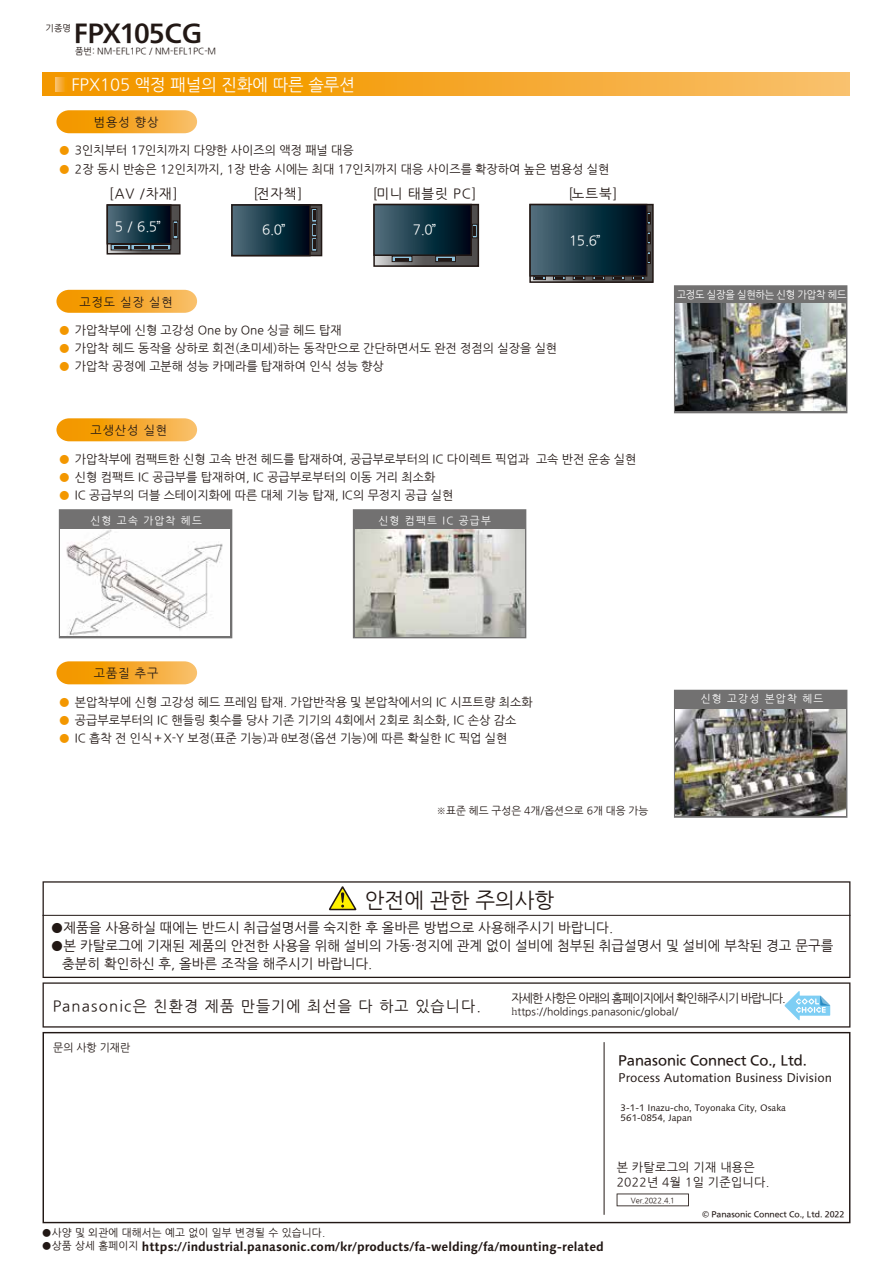
<style>
.page{position:relative;width:893px;height:1263px;background:#fff}
.page>*{position:absolute;margin:0;border:0;box-sizing:border-box;transform-origin:0 0}
.t1{font:24px "PUD Go Dp B";letter-spacing:-.04em;color:#221815}
.t2{font:21px "Nanum Gothic";color:#221815}
.t3{font:16.5px "Nanum Gothic";color:#fff}
.t4{font:15px "Nanum Gothic";letter-spacing:.08em;color:#221815}
.t5{font:13.65px "Nanum Gothic";color:#fff}
.t6{font:13.5px/17.9px "Nanum Gothic";color:#221815}
.t7{font:12.75px "PUD Go Dp M";color:#221815}
.t8{font:700 12.6px "Syntax Next LT Pro";color:#221815}
.t9{font:12.6px "Syntax Next LT Pro";color:#221815}
.t10{font:12px "Nanum Gothic";color:#221815}
.t11{font:12px/15px "Nanum Gothic";letter-spacing:.025em;color:#221815}
.t12{font:12px "Nanum Gothic";letter-spacing:-.08em;color:#221815}
.t13{font:10.8px "Nanum Gothic";color:#221815}
.t14{font:10.5px "Nanum Gothic";color:#221815}
.t15{font:10.5px "Nanum Gothic";letter-spacing:.12em;color:#fff}
.t16{font:10.5px "Nanum Gothic";letter-spacing:.02em;color:#221815}
.t17{font:10.5px "Nanum Gothic";letter-spacing:-.025em;color:#fff;scale:.96 1}
.t18{font:9.45px/10.8px "Syntax Next LT Pro";color:#221815}
.t19{font:9px "Nanum Gothic";color:#221815}
.t20{font:7.5px "PUD Go Dp M";color:#221815}
.t21{font:7.5px "Nanum Gothic";letter-spacing:-.02em;color:#221815}
.s1{color:#f39700}
.s2{font-family:"Adobe Myungjo Std";font-weight:500}
.s3{font-family:"Nanum Gothic";font-weight:400;font-size:10.5px}
</style>
<div class="page">
<svg style="left:674px;top:285px;width:173px;height:128px;background:#767575"></svg>
<svg style="left:674px;top:690px;width:173px;height:128px;background:#747373"></svg>
<div style="left:59px;top:509px;width:173px;height:129px;background:#727171"></div>
<svg style="left:353px;top:509px;width:173px;height:129px;background:#777675"></svg>
<svg style="left:43px;top:73px;width:806px;height:23px;background:#f5a728"></svg>
<svg style="left:55px;top:78px;width:14px;height:13px"></svg>
<svg style="left:56px;top:110px;width:141px;height:23px;background:#f5ab32"></svg>
<svg style="left:56px;top:290px;width:141px;height:23px;background:#f5ab31"></svg>
<svg style="left:56px;top:418px;width:141px;height:23px;background:#f5ab32"></svg>
<svg style="left:56px;top:661px;width:141px;height:23px;background:#f5ac33"></svg>
<svg style="left:110px;top:207px;width:68px;height:45px"></svg>
<div style="left:107px;top:204px;width:74px;height:51px;border:2px solid #221815"></div>
<div style="left:107px;top:205px;width:64px;height:39px;background:linear-gradient(to right,#4b6f7d,#000715)"></div>
<div style="left:107px;top:204px;width:65px;height:40px;border:2px solid #221815"></div>
<svg style="left:111px;top:244px;width:20px;height:6px"></svg>
<svg style="left:131px;top:244px;width:20px;height:6px"></svg>
<svg style="left:115px;top:246px;width:13px;height:3px"></svg>
<svg style="left:134px;top:246px;width:13px;height:3px"></svg>
<svg style="left:151px;top:244px;width:20px;height:6px"></svg>
<svg style="left:154px;top:246px;width:13px;height:3px"></svg>
<svg style="left:173px;top:221px;width:5px;height:18px"></svg>
<svg style="left:174px;top:224px;width:3px;height:12px"></svg>
<svg style="left:311px;top:207px;width:8px;height:46px"></svg>
<div style="left:231px;top:204px;width:91px;height:52px;border:2px solid #221815"></div>
<div style="left:232px;top:205px;width:78px;height:51px;background:linear-gradient(to right,#4b6e7d,#000615)"></div>
<div style="left:231px;top:204px;width:80px;height:52px;border:2px solid #221815"></div>
<svg style="left:311px;top:208px;width:6px;height:14px"></svg>
<svg style="left:311px;top:223px;width:6px;height:14px"></svg>
<svg style="left:311px;top:237px;width:6px;height:15px"></svg>
<svg style="left:313px;top:210px;width:3px;height:39px"></svg>
<svg style="left:376px;top:207px;width:100px;height:57px"></svg>
<div style="left:373px;top:204px;width:106px;height:63px;border:2px solid #221815"></div>
<div style="left:374px;top:205px;width:97px;height:50px;background:linear-gradient(to right,#4b6f7d,#000514)"></div>
<div style="left:373px;top:204px;width:99px;height:52px;border:2px solid #221815"></div>
<svg style="left:392px;top:256px;width:20px;height:6px"></svg>
<svg style="left:395px;top:258px;width:13px;height:2px"></svg>
<svg style="left:435px;top:256px;width:21px;height:6px"></svg>
<svg style="left:439px;top:258px;width:13px;height:2px"></svg>
<svg style="left:472px;top:224px;width:6px;height:14px"></svg>
<svg style="left:474px;top:226px;width:2px;height:10px"></svg>
<svg style="left:532px;top:207px;width:119px;height:73px"></svg>
<div style="left:529px;top:204px;width:125px;height:79px;border:2px solid #221815"></div>
<div style="left:530px;top:205px;width:117px;height:71px;background:linear-gradient(to right,#4c6f7d,#000413)"></div>
<div style="left:529px;top:204px;width:118px;height:73px;border:2px solid #221815"></div>
<svg style="left:533px;top:276px;width:13px;height:4px"></svg>
<svg style="left:535px;top:277px;width:8px;height:2px"></svg>
<svg style="left:553px;top:276px;width:12px;height:4px"></svg>
<svg style="left:555px;top:277px;width:8px;height:2px"></svg>
<svg style="left:573px;top:276px;width:12px;height:4px"></svg>
<svg style="left:575px;top:277px;width:8px;height:2px"></svg>
<svg style="left:593px;top:276px;width:12px;height:4px"></svg>
<svg style="left:595px;top:277px;width:8px;height:2px"></svg>
<svg style="left:612px;top:276px;width:13px;height:4px"></svg>
<svg style="left:614px;top:277px;width:8px;height:2px"></svg>
<svg style="left:632px;top:276px;width:12px;height:4px"></svg>
<svg style="left:634px;top:277px;width:8px;height:2px"></svg>
<svg style="left:647px;top:212px;width:4px;height:12px"></svg>
<svg style="left:647px;top:232px;width:4px;height:12px"></svg>
<svg style="left:647px;top:252px;width:4px;height:12px"></svg>
<img style="left:676px;top:304px;width:169px;height:107px">
<img style="left:61px;top:529px;width:169px;height:107px">
<img style="left:355px;top:529px;width:169px;height:107px">
<img style="left:676px;top:709px;width:169px;height:107px">
<svg style="left:43px;top:881px;width:807px;height:97px"></svg>
<hr style="left:43px;top:915px;width:807px;height:1px;background:#221815">
<svg style="left:329px;top:886px;width:27px;height:24px"></svg>
<svg style="left:43px;top:1032px;width:807px;height:191px"></svg>
<hr style="left:604px;top:1042px;width:1px;height:173px;background:#221815">
<svg style="left:43px;top:982px;width:807px;height:45px"></svg>
<h1 class="t1" style="left:74px;top:15px;width:130px">FPX105CG</h1>
<p class="t19" style="left:75px;top:47px;width:143px">품번: NM-EFL1PC / NM-EFL1PC-M</p>
<p class="t19" style="left:46px;top:24px;width:27px">기종명</p>
<h3 class="t3" style="left:71px;top:77px;width:285px">FPX105 액정 패널의 진화에 따른 솔루션</h3>
<p class="t10" style="left:94px;top:116px;width:66px">범용성 향상</p>
<p class="t10" style="left:59px;top:145px;width:296px"><span class="s1">●</span> 3인치부터 17인치까지 다양한 사이즈의 액정 패널 대응</p>
<p class="t10" style="left:59px;top:163px;width:552px"><span class="s1">●</span> 2장 동시 반송은 12인치까지, 1장 반송 시에는 최대 17인치까지 대응 사이즈를 확장하여 높은 범용성 실현</p>
<p class="t6" style="left:109px;top:185px;width:70px">[AV /차재]</p>
<p class="t5" style="left:115px;top:220px;width:48px">5 / 6.5”</p>
<p class="t6" style="left:253px;top:185px;width:50px">[전자책]</p>
<p class="t5" style="left:262px;top:223px;width:26px">6.0”</p>
<p class="t6" style="left:373px;top:185px;width:105px">[미니 태블릿 PC]</p>
<p class="t5" style="left:413px;top:223px;width:26px">7.0”</p>
<p class="t6" style="left:568px;top:185px;width:50px">[노트북]</p>
<p class="t5" style="left:569px;top:234px;width:33px">15.6”</p>
<p class="t10" style="left:79px;top:296px;width:95px">고정도 실장 실현</p>
<p class="t10" style="left:59px;top:324px;width:284px"><span class="s1">●</span> 가압착부에 신형 고강성 One by One 싱글 헤드 탑재</p>
<p class="t10" style="left:59px;top:342px;width:500px"><span class="s1">●</span> 가압착 헤드 동작을 상하로 회전(초미세)하는 동작만으로 간단하면서도 완전 정점의 실장을 실현</p>
<p class="t10" style="left:59px;top:360px;width:326px"><span class="s1">●</span> 가압착 공정에 고분해 성능 카메라를 탑재하여 인식 성능 향상</p>
<p class="t10" style="left:90px;top:424px;width:78px">고생산성 실현</p>
<p class="t10" style="left:59px;top:453px;width:579px"><span class="s1">●</span> 가압착부에 컴팩트한 신형 고속 반전 헤드를 탑재하여, 공급부로부터의 IC 다이렉트 픽업과 고속 반전 운송 실현</p>
<p class="t10" style="left:59px;top:471px;width:378px"><span class="s1">●</span> 신형 컴팩트 IC 공급부를 탑재하여, IC 공급부로부터의 이동 거리 최소화</p>
<p class="t10" style="left:59px;top:489px;width:396px"><span class="s1">●</span> IC 공급부의 더블 스테이지화에 따른 대체 기능 탑재, IC의 무정지 공급 실현</p>
<p class="t15" style="left:90px;top:516px;width:113px">신형 고속 가압착 헤드</p>
<p class="t15" style="left:378px;top:516px;width:114px">신형 컴팩트 IC 공급부</p>
<p class="t17" style="left:677px;top:290px;width:178px">고정도 실장을 실현하는 신형 가압착 헤드</p>
<p class="t10" style="left:94px;top:667px;width:66px">고품질 추구</p>
<p class="t10" style="left:59px;top:696px;width:475px"><span class="s1">●</span> 본압착부에 신형 고강성 헤드 프레임 탑재. 가압반작용 및 본압착에서의 IC 시프트량 최소화</p>
<p class="t10" style="left:59px;top:714px;width:459px"><span class="s1">●</span> 공급부로부터의 IC 핸들링 횟수를 당사 기존 기기의 4회에서 2회로 최소화, IC 손상 감소</p>
<p class="t10" style="left:59px;top:732px;width:450px"><span class="s1">●</span> IC 흡착 전 인식＋X-Y 보정(표준 기능)과 θ보정(옵션 기능)에 따른 확실한 IC 픽업 실현</p>
<p class="t14" style="left:436px;top:805px;width:213px">※표준 헤드 구성은 4개/옵션으로 6개 대응 가능</p>
<h2 class="t2" style="left:365px;top:890px;width:191px">안전에 관한 주의사항</h2>
<p class="t15" style="left:701px;top:694px;width:124px">신형 고강성 본압착 헤드</p>
<p class="t6" style="left:51px;top:919px;width:564px">●제품을 사용하실 때에는 반드시 취급설명서를 숙지한 후 올바른 방법으로 사용해주시기 바랍니다.</p>
<p class="t6" style="left:62px;top:937px;width:773px;text-indent:-11px">●본 카탈로그에 기재된 제품의 안전한 사용을 위해 설비의 가동·정지에 관계 없이 설비에 첨부된 취급설명서 및 설비에 부착된 경고 문구를 충분히 확인하신 후, 올바른 조작을 해주시기 바랍니다.</p>
<p class="t4" style="left:53px;top:999px;width:430px">Panasonic은 친환경 제품 만들기에 최선을 다 하고 있습니다.</p>
<p class="t12" style="left:511px;top:992px;width:276px">자세한 사항은 아래의 홈페이지에서 확인해주시기 바랍니다.</p>
<p class="t14" style="left:511px;top:1007px;width:168px"><span class="s2">h</span>ttps://holdings.panasonic/global/</p>
<p class="t13" style="left:53px;top:1042px;width:79px">문의 사항 기재란</p>
<p class="t7" style="left:618px;top:1050px;width:190px">Panasonic Connect Co., Ltd.</p>
<p class="t9" style="left:618px;top:1070px;width:215px">Process Automation Business Division</p>
<p class="t18" style="left:621px;top:1102px;width:167px">3-1-1 Inazu-cho, Toyonaka City, Osaka<br>561-0854, Japan</p>
<p class="t16" style="left:42px;top:1227px;width:285px">●사양 및 외관에 대해서는 예고 없이 일부 변경될 수 있습니다.</p>
<p class="t8" style="left:42px;top:1238px;width:564px"><span class="s3">●상품 상세 홈페이지</span> https://industrial.panasonic.com/kr/products/fa-welding/fa/mounting-related</p>
<p class="t11" style="left:617px;top:1160px;width:154px">본 카탈로그의 기재 내용은<br>2022년 4월 1일 기준입니다.</p>
<p class="t21" style="left:631px;top:1197px;width:45px">Ver.2022.4.1</p>
<p class="t20" style="left:702px;top:1208px;width:144px">© Panasonic Connect Co., Ltd. 2022</p>
</div>
